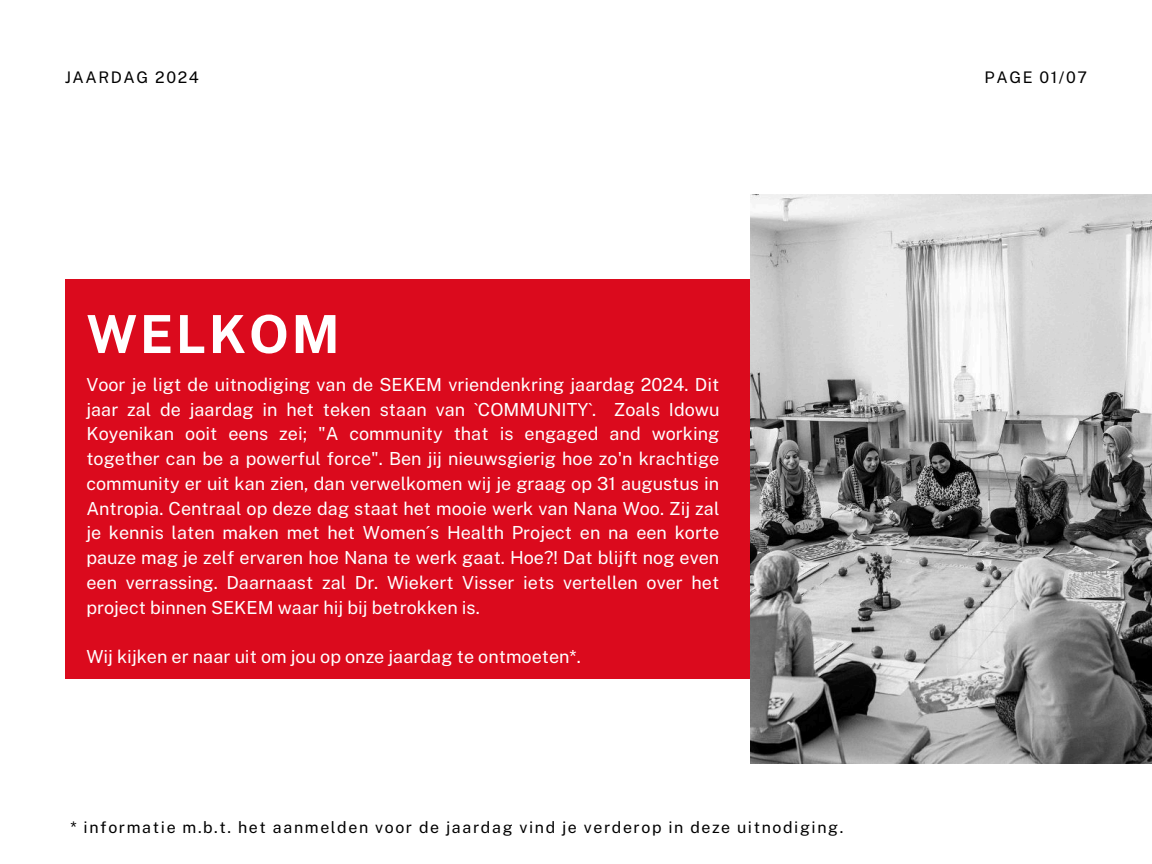
<style>
.page{position:relative;width:1152px;height:864px;background:#fff}
.page>*{position:absolute;margin:0;border:0;box-sizing:border-box;transform-origin:0 0}
.t1{font:700 52.5px "Public Sans";letter-spacing:.05em;color:#fff}
.t2{font:18px/24.8px "Public Sans";color:#fff;text-align:justify}
.t3{font:16.05px "Public Sans";letter-spacing:.1em;color:#000}
</style>
<div class="page">
<div style="left:65px;top:279px;width:1087px;height:400px;background:#db0a1d"></div>
<img style="left:750px;top:195px;width:402px;height:568px">
<p class="t3" style="left:65px;top:65px;width:136px">JAARDAG 2024</p>
<p class="t3" style="left:985px;top:65px;width:104px">PAGE 01/07</p>
<h1 class="t1" style="left:86px;top:296px;width:255px">WELKOM</h1>
<p class="t2" style="left:86px;top:371px;width:634px">Voor je ligt de uitnodiging van de SEKEM vriendenkring jaardag 2024. Dit jaar zal de jaardag in het teken staan van `COMMUNITY`. Zoals Idowu Koyenikan ooit eens zei; "A community that is engaged and working together can be a powerful force". Ben jij nieuwsgierig hoe zo'n krachtige community er uit kan zien, dan verwelkomen wij je graag op 31 augustus in Antropia. Centraal op deze dag staat het mooie werk van Nana Woo. Zij zal je kennis laten maken met het Women´s Health Project en na een korte pauze mag je zelf ervaren hoe Nana te werk gaat. Hoe?! Dat blijft nog even een verrassing. Daarnaast zal Dr. Wiekert Visser iets vertellen over het project binnen SEKEM waar hij bij betrokken is.</p>
<p class="t2" style="left:86px;top:643px;width:496px">Wij kijken er naar uit om jou op onze jaardag te ontmoeten*.</p>
<p class="t3" style="left:70px;top:816px;width:774px">* informatie m.b.t. het aanmelden voor de jaardag vind je verderop in deze uitnodiging.</p>
</div>
